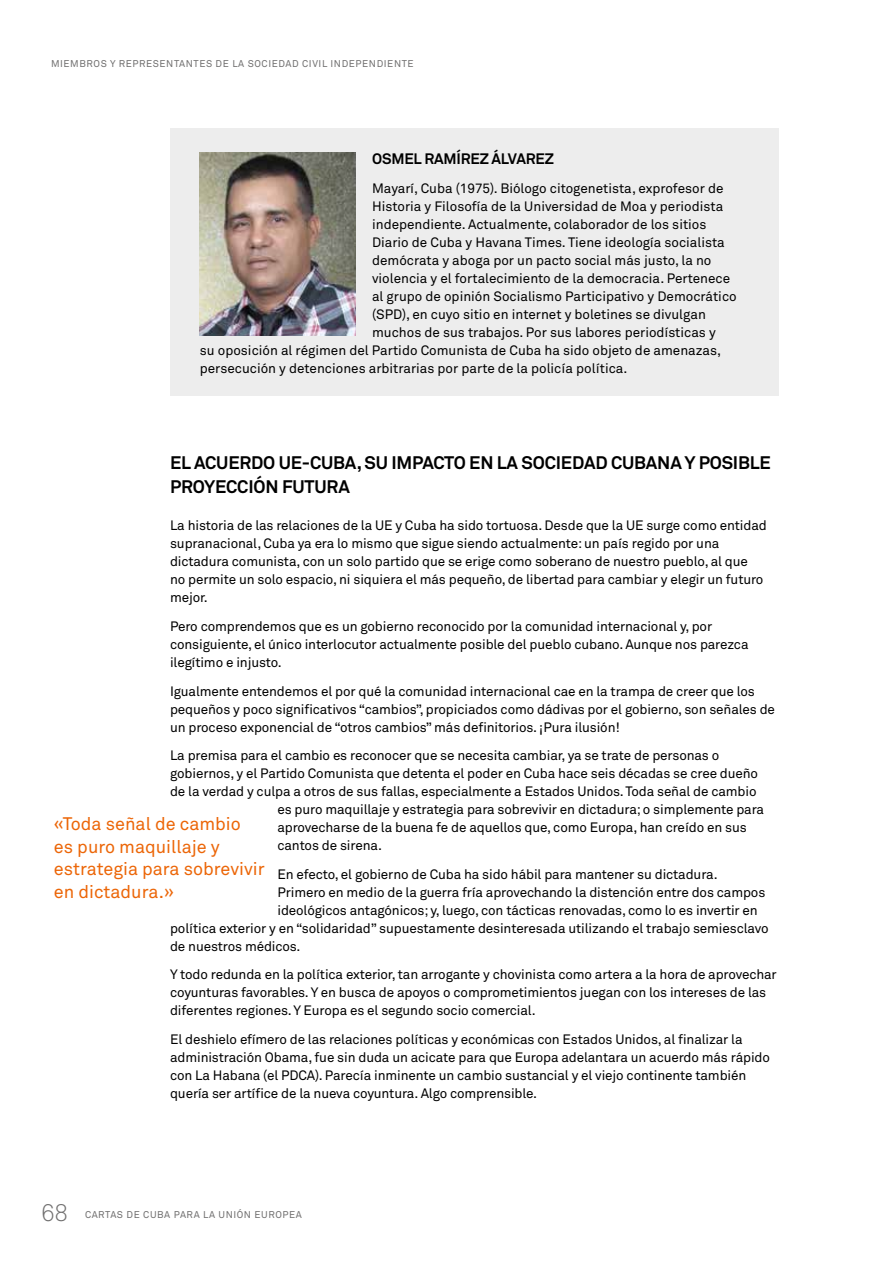
<style>
.page{position:relative;width:893px;height:1263px;background:#fff}
.page>*{position:absolute;margin:0;border:0;box-sizing:border-box;transform-origin:0 0}
.t1{font:300 24px "Akkurat";color:#706f6f}
.t2{font:18px/22.5px "Akkurat";color:#ec6608}
.t3{font:700 18px/24px "Akkurat";letter-spacing:-.01em;color:#000}
.t4{font:700 15px "Akkurat";letter-spacing:-.01em;color:#000}
.t5{font:13.5px/18px "Akkurat";letter-spacing:-.01em;color:#000}
.t6{font:9.75px "Akkurat";letter-spacing:.06em;color:#706f6f}
</style>
<div class="page">
<div style="left:170px;top:128px;width:608px;height:267px;background:#ededed"></div>
<img style="left:200px;top:152px;width:155px;height:183px">
<p class="t6" style="left:51px;top:58px;width:364px">MIEMBROS Y REPRESENTANTES DE LA SOCIEDAD CIVIL INDEPENDIENTE</p>
<p class="t4" style="left:372px;top:150px;width:183px">OSMEL RAMÍREZ ÁLVAREZ</p>
<p class="t5" style="left:372px;top:179px;width:353px">Mayarí, Cuba (1975). Biólogo citogenetista, exprofesor de</p>
<p class="t5" style="left:372px;top:197px;width:353px">Historia y Filosofía de la Universidad de Moa y periodista</p>
<p class="t5" style="left:372px;top:215px;width:336px">independiente. Actualmente, colaborador de los sitios</p>
<p class="t5" style="left:372px;top:233px;width:354px">Diario de Cuba y Havana Times. Tiene ideología socialista</p>
<p class="t5" style="left:372px;top:251px;width:341px">demócrata y aboga por un pacto social más justo, la no</p>
<p class="t5" style="left:372px;top:269px;width:360px">violencia y el fortalecimiento de la democracia. Pertenece</p>
<p class="t5" style="left:372px;top:287px;width:366px">al grupo de opinión Socialismo Participativo y Democrático</p>
<p class="t5" style="left:372px;top:305px;width:335px">(SPD), en cuyo sitio en internet y boletines se divulgan</p>
<p class="t5" style="left:372px;top:323px;width:345px">muchos de sus trabajos. Por sus labores periodísticas y</p>
<p class="t5" style="left:200px;top:341px;width:523px">su oposición al régimen del Partido Comunista de Cuba ha sido objeto de amenazas,</p>
<p class="t5" style="left:200px;top:359px;width:429px">persecución y detenciones arbitrarias por parte de la policía política.</p>
<h2 class="t3" style="left:170px;top:450px;width:602px">EL ACUERDO UE-CUBA, SU IMPACTO EN LA SOCIEDAD CUBANA Y POSIBLE<br>PROYECCIÓN FUTURA</h2>
<p class="t5" style="left:170px;top:516px;width:598px">La historia de las relaciones de la UE y Cuba ha sido tortuosa. Desde que la UE surge como entidad supranacional, Cuba ya era lo mismo que sigue siendo actualmente: un país regido por una dictadura comunista, con un solo partido que se erige como soberano de nuestro pueblo, al que<br>no permite un solo espacio, ni siquiera el más pequeño, de libertad para cambiar y elegir un futuro mejor.</p>
<p class="t5" style="left:170px;top:617px;width:580px">Pero comprendemos que es un gobierno reconocido por la comunidad internacional y, por consiguiente, el único interlocutor actualmente posible del pueblo cubano. Aunque nos parezca ilegítimo e injusto.</p>
<p class="t5" style="left:170px;top:681px;width:606px">Igualmente entendemos el por qué la comunidad internacional cae en la trampa de creer que los pequeños y poco significativos “cambios”, propiciados como dádivas por el gobierno, son señales de un proceso exponencial de “otros cambios” más definitorios. ¡Pura ilusión!</p>
<p class="t5" style="left:170px;top:746px;width:551px">La premisa para el cambio es reconocer que se necesita cambiar, ya se trate de personas o</p>
<p class="t5" style="left:170px;top:764px;width:590px">gobiernos, y el Partido Comunista que detenta el poder en Cuba hace seis décadas se cree dueño</p>
<p class="t5" style="left:170px;top:782px;width:588px">de la verdad y culpa a otros de sus fallas, especialmente a Estados Unidos. Toda señal de cambio</p>
<p class="t5" style="left:277px;top:800px;width:488px">es puro maquillaje y estrategia para sobrevivir en dictadura; o simplemente para</p>
<p class="t5" style="left:277px;top:818px;width:471px">aprovecharse de la buena fe de aquellos que, como Europa, han creído en sus</p>
<p class="t5" style="left:277px;top:836px;width:106px">cantos de sirena.</p>
<p class="t5" style="left:277px;top:865px;width:442px">En efecto, el gobierno de Cuba ha sido hábil para mantener su dictadura.</p>
<p class="t5" style="left:277px;top:883px;width:489px">Primero en medio de la guerra fría aprovechando la distención entre dos campos</p>
<p class="t5" style="left:277px;top:901px;width:482px">ideológicos antagónicos; y, luego, con tácticas renovadas, como lo es invertir en</p>
<p class="t5" style="left:170px;top:919px;width:600px">política exterior y en “solidaridad” supuestamente desinteresada utilizando el trabajo semiesclavo</p>
<p class="t5" style="left:170px;top:937px;width:132px">de nuestros médicos.</p>
<p class="t5" style="left:170px;top:965px;width:608px">Y todo redunda en la política exterior, tan arrogante y chovinista como artera a la hora de aprovechar coyunturas favorables. Y en busca de apoyos o comprometimientos juegan con los intereses de las diferentes regiones. Y Europa es el segundo socio comercial.</p>
<p class="t5" style="left:170px;top:1030px;width:601px">El deshielo efímero de las relaciones políticas y económicas con Estados Unidos, al finalizar la administración Obama, fue sin duda un acicate para que Europa adelantara un acuerdo más rápido con La Habana (el PDCA). Parecía inminente un cambio sustancial y el viejo continente también quería ser artífice de la nueva coyuntura. Algo comprensible.</p>
<h2 class="t2" style="left:54px;top:812px;width:212px">«Toda señal de cambio es puro maquillaje y estrategia para sobrevivir en dictadura.»</h2>
<h1 class="t1" style="left:41px;top:1197px;width:29px">68</h1>
<p class="t6" style="left:85px;top:1208px;width:218px">CARTAS DE CUBA PARA LA UNIÓN EUROPEA</p>
</div>
